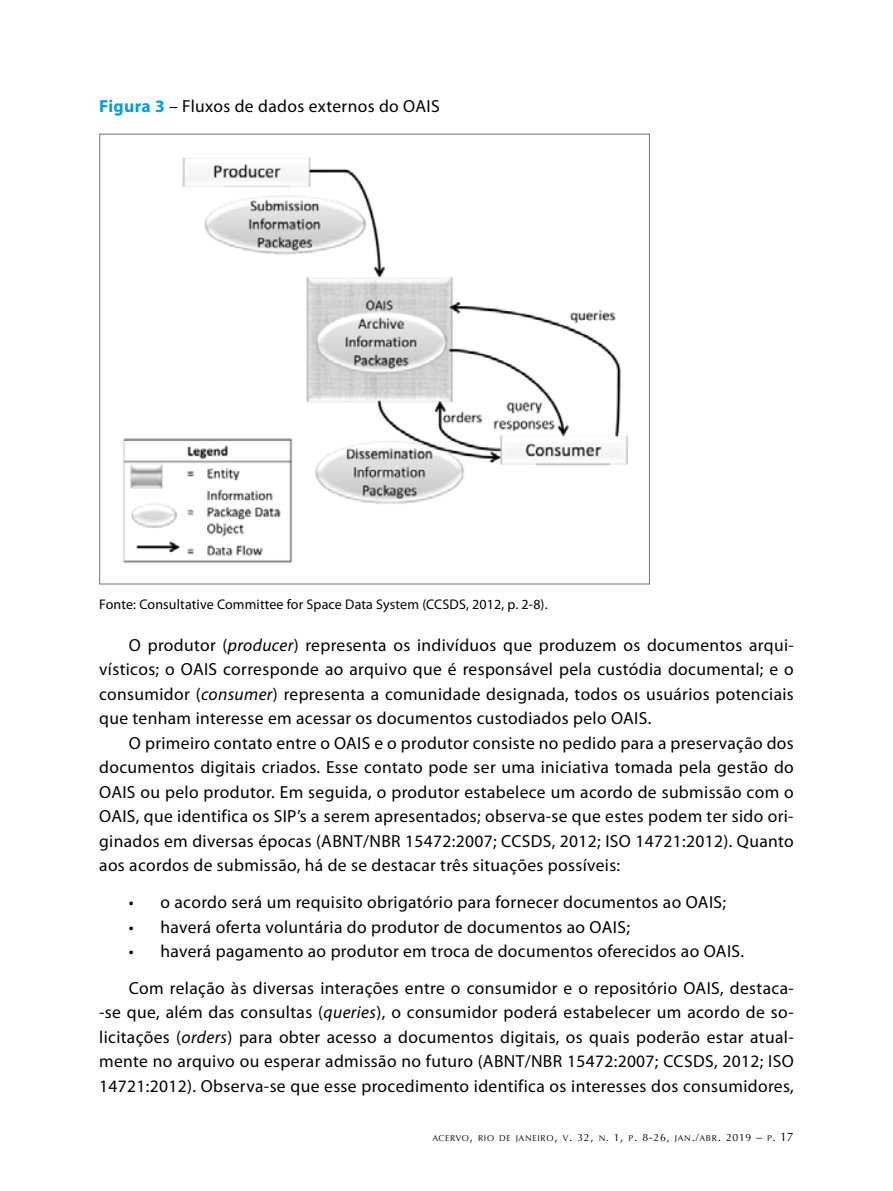
<style>
.page{position:relative;width:893px;height:1191px;background:#fff}
.page>*{position:absolute;margin:0;border:0;box-sizing:border-box;transform-origin:0 0}
.t1{font:17.5px/24.5px "Myriad Pro";letter-spacing:.02em;color:#000;text-align:justify}
.t2{font:14px "Myriad Pro";letter-spacing:.01em;color:#000}
.t3{font:8.58px "Optima LT";letter-spacing:.085em;color:#000}
.s1{font-weight:700;color:#009ee0}
.s2{font-style:italic}
.s3{font-size:12.25px}
.s4{font-size:10.5px}
</style>
<div class="page">
<img style="left:123px;top:157px;width:505px;height:407px">
<p class="t1" style="left:99px;top:93px;width:342px"><span class="s1">Figura 3</span> – Fluxos de dados externos do OAIS</p>
<p class="t2" style="left:99px;top:595px;width:450px">Fonte: Consultative Committee for Space Data System (CCSDS, 2012, p. 2-8).</p>
<p class="t1" style="left:99px;top:632px;width:696px;text-indent:30px">O produtor (<span class="s2">producer</span>) representa os indivíduos que produzem os documentos arqui&shy;vísticos; o OAIS corresponde ao arquivo que é responsável pela custódia documental; e o consumidor (<span class="s2">consumer</span>) representa a comunidade designada, todos os usuários potenciais que tenham interesse em acessar os documentos custodiados pelo OAIS.</p>
<p class="t1" style="left:99px;top:730px;width:696px;text-indent:30px">O primeiro contato entre o OAIS e o produtor consiste no pedido para a preservação dos documentos digitais criados. Esse contato pode ser uma iniciativa tomada pela gestão do OAIS ou pelo produtor. Em seguida, o produtor estabelece um acordo de submissão com o OAIS, que identifica os SIP’s a serem apresentados; observa-se que estes podem ter sido ori&shy;ginados em diversas épocas (ABNT/NBR 15472:2007; CCSDS, 2012; ISO 14721:2012). Quanto aos acordos de submissão, há de se destacar três situações possíveis:</p>
<p class="t1" style="left:129px;top:889px;width:599px">• o acordo será um requisito obrigatório para fornecer documentos ao OAIS;</p>
<p class="t1" style="left:129px;top:914px;width:502px">• haverá oferta voluntária do produtor de documentos ao OAIS;</p>
<p class="t1" style="left:129px;top:932px;width:666px;line-height:36.8px">• haverá pagamento ao produtor em troca de documentos oferecidos ao OAIS.<br>Com relação às diversas interações entre o consumidor e o repositório OAIS, destaca-</p>
<p class="t1" style="left:99px;top:1000px;width:696px">-se que, além das consultas (<span class="s2">queries</span>), o consumidor poderá estabelecer um acordo de so&shy;licitações (<span class="s2">orders</span>) para obter acesso a documentos digitais, os quais poderão estar atual&shy;mente no arquivo ou esperar admissão no futuro (ABNT/NBR 15472:2007; CCSDS, 2012; ISO 14721:2012). Observa-se que esse procedimento identifica os interesses dos consumidores,</p>
<p class="t3" style="left:432px;top:1133px;width:363px">ACERVO<span class="s3">,</span> RIO DE JANEIRO<span class="s3">,</span> V<span class="s3">.</span> <span class="s4">32</span><span class="s3">,</span> N<span class="s4">. 1</span><span class="s3">,</span> P<span class="s3">.</span> <span class="s4">8</span><span class="s3">-</span><span class="s4">26</span><span class="s3">,</span> JAN<span class="s3">.</span><span class="s4">/</span>ABR<span class="s3">.</span> <span class="s4">2019</span> <span class="s3">–</span> P<span class="s3">.</span> <span class="s3">17</span></p>
</div>
